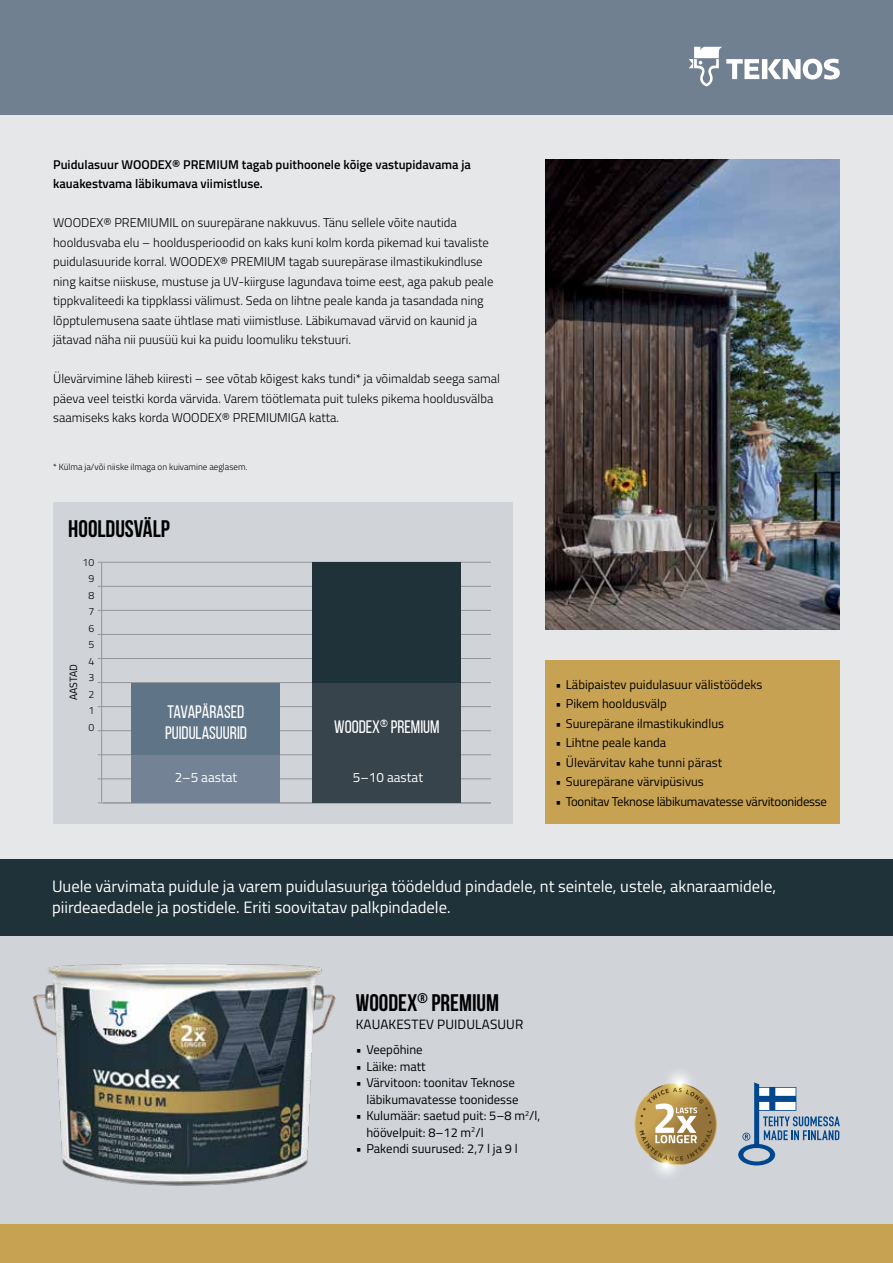
<style>
.page{position:relative;width:893px;height:1263px;background:#fff}
.page>*{position:absolute;margin:0;border:0;box-sizing:border-box;transform-origin:0 0}
.t1{font:700 24px "Bebas Neue";color:#000}
.t2{font:18px/21.6px "Bebas Neue";color:#fff}
.t3{font:16.5px/21px "Titillium";color:#fff}
.t4{font:13.5px "Titillium";letter-spacing:.01em;color:#000}
.t5{font:13.5px "Titillium";color:#fff}
.t6{font:300 12.75px/19.5px "Titillium";color:#000}
.t7{font:12.75px/16.5px "Titillium";color:#000;text-align:right}
.t8{font:600 12.75px/19.5px "Titillium";color:#000}
.t9{font:12.75px "Titillium";letter-spacing:-.02em;color:#000}
.t10{font:300 10.5px/16.5px "Titillium";color:#000;text-align:center}
.t11{font:10.5px "Titillium";color:#000}
.t12{font:300 9px "Titillium";color:#000}
</style>
<div class="page">
<div style="left:0;top:111px;width:893px;height:1124px;background:#e6e7e8"></div>
<div style="left:53px;top:503px;width:459px;height:321px;background:#d0d3d8"></div>
<hr style="left:101px;top:562px;width:1px;height:240px;background:#939598">
<hr style="left:98px;top:562px;width:393px;height:1px;background:#939598">
<hr style="left:98px;top:610px;width:393px;height:1px;background:#939598">
<hr style="left:98px;top:658px;width:393px;height:1px;background:#939598">
<hr style="left:98px;top:706px;width:393px;height:1px;background:#939598">
<hr style="left:98px;top:682px;width:393px;height:1px;background:#939598">
<hr style="left:98px;top:634px;width:393px;height:1px;background:#939598">
<hr style="left:98px;top:586px;width:393px;height:1px;background:#939598">
<hr style="left:98px;top:754px;width:393px;height:1px;background:#939598">
<hr style="left:98px;top:778px;width:393px;height:1px;background:#939598">
<hr style="left:98px;top:730px;width:393px;height:1px;background:#939598">
<hr style="left:98px;top:802px;width:393px;height:1px;background:#939598">
<div style="left:0;top:887px;width:893px;height:338px;background:#d0d3d8"></div>
<div style="left:0;top:1225px;width:893px;height:38px;background:#c7a252"></div>
<img style="left:545px;top:160px;width:295px;height:469px">
<div style="left:0;top:0;width:893px;height:115px;background:#708090"></div>
<svg style="left:689px;top:47px;width:151px;height:39px"></svg>
<div style="left:545px;top:661px;width:295px;height:163px;background:#c7a252"></div>
<div style="left:0;top:859px;width:893px;height:77px;background:#1f3139"></div>
<img style="left:32px;top:963px;width:304px;height:223px">
<svg style="left:738px;top:1082px;width:102px;height:83px"></svg>
<div style="left:132px;top:682px;width:148px;height:120px;background:#5f7487"></div>
<div style="left:132px;top:755px;width:148px;height:47px;background:#738294"></div>
<div style="left:313px;top:562px;width:148px;height:240px;background:#1f3139"></div>
<div style="left:313px;top:682px;width:148px;height:120px;background:#38444b"></div>
<svg style="left:635px;top:1084px;width:81px;height:80px"></svg>
<svg style="left:639px;top:1088px;width:73px;height:73px;background:#baa375"></svg>
<img style="left:657px;top:1085px;width:45px;height:21px">
<img style="left:662px;top:1072px;width:34px;height:28px">
<img style="left:643px;top:1141px;width:46px;height:24px">
<img style="left:649px;top:1147px;width:34px;height:28px">
<p class="t8" style="left:53px;top:154px;width:419px">Puidulasuur WOODEX® PREMIUM tagab puithoonele kõige vastupidavama ja kauakestvama läbikumava viimistluse.</p>
<p class="t6" style="left:53px;top:212px;width:442px">WOODEX® PREMIUMIL on suurepärane nakkuvus. Tänu sellele võite nautida hooldusvaba elu – hooldusperioodid on kaks kuni kolm korda pikemad kui tavaliste puidulasuuride korral. WOODEX® PREMIUM tagab suurepärase ilmastikukindluse ning kaitse niiskuse, mustuse ja UV-kiirguse lagundava toime eest, aga pakub peale tippkvaliteedi ka tippklassi välimust. Seda on lihtne peale kanda ja tasandada ning lõpptulemusena saate ühtlase mati viimistluse. Läbikumavad värvid on kaunid ja jätavad näha nii puusüü kui ka puidu loomuliku tekstuuri.</p>
<p class="t6" style="left:53px;top:368px;width:448px">Ülevärvimine läheb kiiresti – see võtab kõigest kaks tundi* ja võimaldab seega samal päeva veel teistki korda värvida. Varem töötlemata puit tuleks pikema hooldusvälba saamiseks kaks korda WOODEX® PREMIUMIGA katta.</p>
<p class="t12" style="left:53px;top:460px;width:196px">* Külma ja/või niiske ilmaga on kuivamine aeglasem.</p>
<h1 class="t1" style="left:68px;top:515px;width:103px">HOOLDUSVÄLP</h1>
<p class="t10" style="left:83px;top:553px;width:13px">10<br>9<br>8<br>7<br>6<br>5<br>4<br>3<br>2<br>1<br>0</p>
<p class="t11" style="left:66px;top:700px;width:38px;rotate:-90deg">AASTAD</p>
<h2 class="t2" style="left:165px;top:700px;width:83px">TAVAPÄRASED<br>PUIDULASUURID</h2>
<p class="t5" style="left:175px;top:767px;width:64px">2–5 aastat</p>
<h2 class="t2" style="left:334px;top:716px;width:107px">WOODEX<sup>®</sup> PREMIUM</h2>
<p class="t5" style="left:353px;top:767px;width:72px">5–10 aastat</p>
<p class="t7" style="left:555px;top:675px;width:209px">• Läbipaistev puidulasuur välistöödeks</p>
<p class="t7" style="left:555px;top:695px;width:113px">• Pikem hooldusvälp</p>
<p class="t7" style="left:555px;top:714px;width:170px">• Suurepärane ilmastikukindlus</p>
<p class="t7" style="left:555px;top:734px;width:112px">• Lihtne peale kanda</p>
<p class="t7" style="left:555px;top:753px;width:168px">• Ülevärvitav kahe tunni pärast</p>
<p class="t7" style="left:555px;top:773px;width:150px">• Suurepärane värvipüsivus</p>
<p class="t9" style="left:555px;top:792px;width:273px">• Toonitav Teknose läbikumavatesse värvitoonidesse</p>
<p class="t3" style="left:52px;top:875px;width:725px">Uuele värvimata puidule ja varem puidulasuuriga töödeldud pindadele, nt seintele, ustele, aknaraamidele, piirdeaedadele ja postidele. Eriti soovitatav palkpindadele.</p>
<h1 class="t1" style="left:356px;top:990px;width:145px">WOODEX<sup>®</sup> PREMIUM</h1>
<p class="t4" style="left:356px;top:1014px;width:169px">KAUAKESTEV PUIDULASUUR</p>
<p class="t7" style="left:356px;top:1041px;width:68px">• Veepõhine</p>
<p class="t7" style="left:356px;top:1057px;width:71px">• Läike: matt</p>
<p class="t7" style="left:356px;top:1074px;width:164px">• Värvitoon: toonitav Teknose läbikumavatesse toonidesse</p>
<p class="t7" style="left:366px;top:1107px;width:175px;text-align:left;text-indent:-11px">• Kulumäär: saetud puit: 5–8 m<sup>2</sup>/l, höövelpuit: 8–12 m<sup>2</sup>/l</p>
<p class="t7" style="left:356px;top:1140px;width:163px">• Pakendi suurused: 2,7 l ja 9 l</p>
</div>
